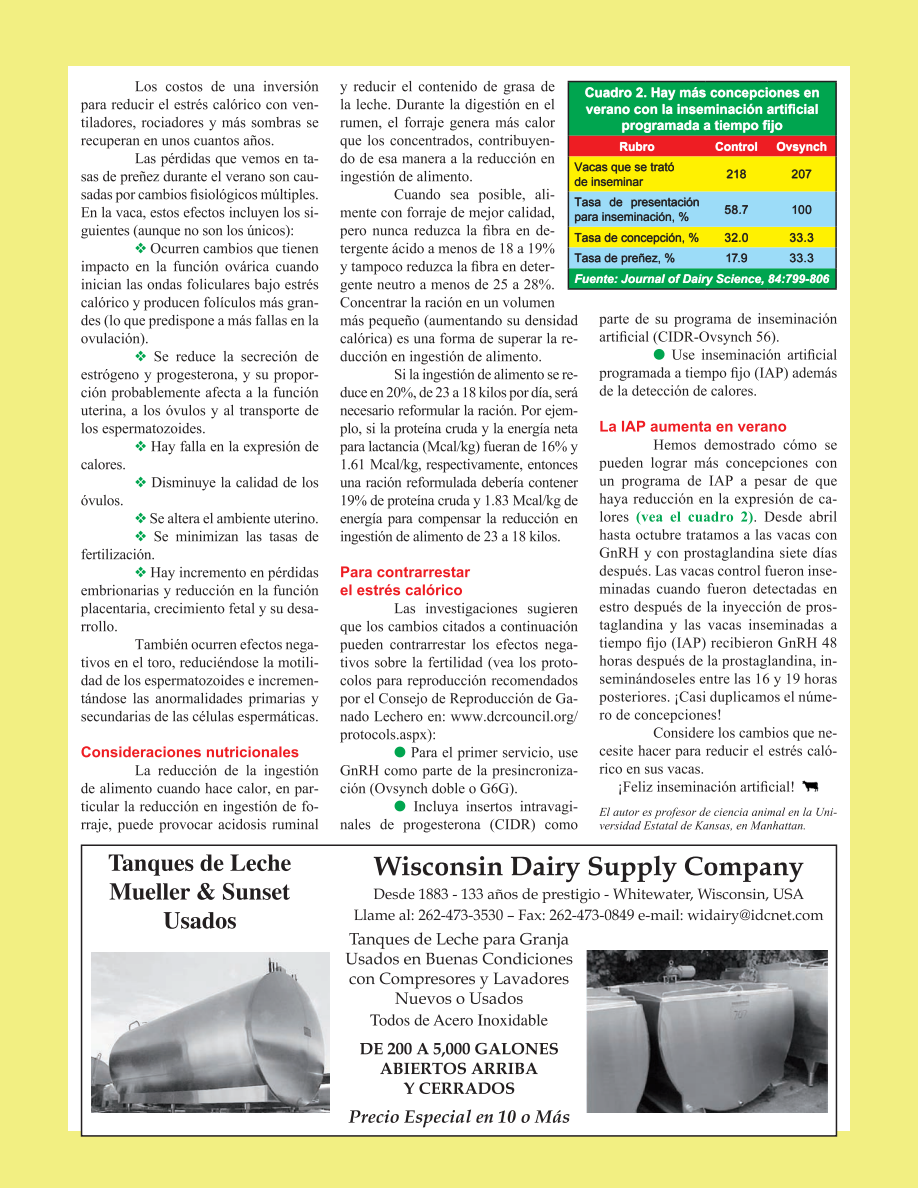
<style>
.page{position:relative;width:918px;height:1188px;background:#fff}
.page>*{position:absolute;margin:0;border:0;box-sizing:border-box;transform-origin:0 0}
.t1{font:700 13.5px/16.2px "Arial";color:#fff;text-align:center}
.t2{font:12px/14.4px "Arial";color:#231f20}
.t3{font:italic 700 12px "Arial";color:#fff}
.t4{font:700 12px "Arial";color:#fff}
</style>
<div class="page">
<hr style="left:0;top:0;width:1px;height:1188px;background:#f2ef82">
<div style="left:1px;top:0;width:917px;height:1188px;background:#f2ef82"></div>
<div style="left:69px;top:67px;width:781px;height:1064px;background:#fff"></div>
<svg style="left:81px;top:765px;width:238px;height:67px"></svg>
<svg style="left:81px;top:746px;width:217px;height:11px"></svg>
<svg style="left:81px;top:639px;width:238px;height:85px"></svg>
<svg style="left:81px;top:567px;width:238px;height:64px"></svg>
<svg style="left:81px;top:549px;width:73px;height:10px"></svg>
<svg style="left:155px;top:531px;width:163px;height:10px"></svg>
<svg style="left:135px;top:531px;width:11px;height:10px"></svg>
<svg style="left:135px;top:513px;width:183px;height:10px"></svg>
<svg style="left:81px;top:495px;width:42px;height:10px"></svg>
<svg style="left:135px;top:477px;width:183px;height:13px"></svg>
<svg style="left:81px;top:369px;width:238px;height:100px"></svg>
<svg style="left:81px;top:99px;width:238px;height:262px"></svg>
<svg style="left:135px;top:81px;width:184px;height:10px"></svg>
<svg style="left:340px;top:603px;width:238px;height:229px"></svg>
<svg style="left:340px;top:584px;width:122px;height:11px"></svg>
<svg style="left:341px;top:566px;width:129px;height:11px"></svg>
<svg style="left:340px;top:495px;width:238px;height:49px"></svg>
<svg style="left:340px;top:315px;width:238px;height:172px"></svg>
<svg style="left:340px;top:171px;width:215px;height:136px"></svg>
<svg style="left:340px;top:81px;width:215px;height:82px"></svg>
<svg style="left:569px;top:82px;width:266px;height:38px;background:#01a24e"></svg>
<hr style="left:568px;top:81px;width:138px;height:1px;background:#231f20">
<hr style="left:568px;top:82px;width:1px;height:54px;background:#231f20">
<hr style="left:706px;top:81px;width:61px;height:1px;background:#231f20">
<hr style="left:767px;top:81px;width:70px;height:1px;background:#231f20">
<hr style="left:835px;top:82px;width:2px;height:54px;background:#231f20">
<hr style="left:835px;top:136px;width:2px;height:21px;background:#231f20">
<hr style="left:835px;top:157px;width:2px;height:35px;background:#231f20">
<hr style="left:835px;top:192px;width:2px;height:35px;background:#231f20">
<hr style="left:835px;top:227px;width:2px;height:21px;background:#231f20">
<hr style="left:835px;top:248px;width:2px;height:20px;background:#231f20">
<hr style="left:835px;top:268px;width:2px;height:20px;background:#231f20">
<hr style="left:568px;top:288px;width:138px;height:2px;background:#231f20">
<hr style="left:706px;top:288px;width:61px;height:2px;background:#231f20">
<hr style="left:767px;top:288px;width:70px;height:2px;background:#231f20">
<svg style="left:568px;top:120px;width:268px;height:168px;background:#a6bb6b"></svg>
<svg style="left:585px;top:88px;width:234px;height:26px;background:#45bd7e"></svg>
<div style="left:82px;top:845px;width:754px;height:291px;background:#fff"></div>
<div style="left:81px;top:844px;width:756px;height:293px;border:2px solid #231f20"></div>
<svg style="left:109px;top:855px;width:182px;height:21px"></svg>
<svg style="left:110px;top:883px;width:180px;height:17px"></svg>
<svg style="left:164px;top:912px;width:72px;height:17px"></svg>
<svg style="left:374px;top:856px;width:429px;height:26px"></svg>
<svg style="left:346px;top:932px;width:226px;height:32px"></svg>
<svg style="left:349px;top:972px;width:220px;height:32px"></svg>
<svg style="left:370px;top:1014px;width:178px;height:12px"></svg>
<svg style="left:360px;top:1043px;width:198px;height:14px"></svg>
<svg style="left:380px;top:1063px;width:158px;height:11px"></svg>
<svg style="left:404px;top:1082px;width:110px;height:12px"></svg>
<svg style="left:83px;top:1110px;width:486px;height:18px"></svg>
<img style="left:91px;top:952px;width:238px;height:160px">
<img style="left:587px;top:951px;width:240px;height:161px">
<svg style="left:374px;top:888px;width:430px;height:15px"></svg>
<svg style="left:354px;top:909px;width:469px;height:15px"></svg>
<svg style="left:599px;top:808px;width:238px;height:23px"></svg>
<svg style="left:619px;top:781px;width:174px;height:14px"></svg>
<svg style="left:599px;top:601px;width:238px;height:173px"></svg>
<svg style="left:599px;top:547px;width:238px;height:47px"></svg>
<svg style="left:599px;top:457px;width:238px;height:83px"></svg>
<svg style="left:654px;top:439px;width:183px;height:11px"></svg>
<svg style="left:600px;top:421px;width:186px;height:11px"></svg>
<svg style="left:599px;top:367px;width:238px;height:29px"></svg>
<svg style="left:599px;top:313px;width:238px;height:47px"></svg>
<img style="left:803px;top:780px;width:16px;height:12px">
<p class="t1" style="left:585px;top:85px;width:236px">Cuadro 2. Hay más concepciones en verano con la inseminación artificial programada a tiempo fijo</p>
<p class="t4" style="left:619px;top:138px;width:37px">Rubro</p>
<p class="t4" style="left:715px;top:138px;width:44px">Control</p>
<p class="t4" style="left:776px;top:138px;width:52px">Ovsynch</p>
<p class="t2" style="left:574px;top:160px;width:102px">Vacas que se trató de inseminar</p>
<p class="t2" style="left:727px;top:167px;width:21px">218</p>
<p class="t2" style="left:792px;top:167px;width:22px">207</p>
<p class="t2" style="left:574px;top:195px;width:127px">Tasa de presentación para inseminación, %</p>
<p class="t2" style="left:725px;top:202px;width:25px">58.7</p>
<p class="t2" style="left:792px;top:202px;width:22px">100</p>
<p class="t2" style="left:574px;top:230px;width:126px">Tasa de concepción, %</p>
<p class="t2" style="left:724px;top:230px;width:26px">32.0</p>
<p class="t2" style="left:790px;top:230px;width:26px">33.3</p>
<p class="t2" style="left:574px;top:251px;width:102px">Tasa de preñez, %</p>
<p class="t2" style="left:725px;top:251px;width:24px">17.9</p>
<p class="t2" style="left:790px;top:251px;width:26px">33.3</p>
<p class="t3" style="left:574px;top:271px;width:256px">Fuente: Journal of Dairy Science, 84:799-806</p>
</div>
